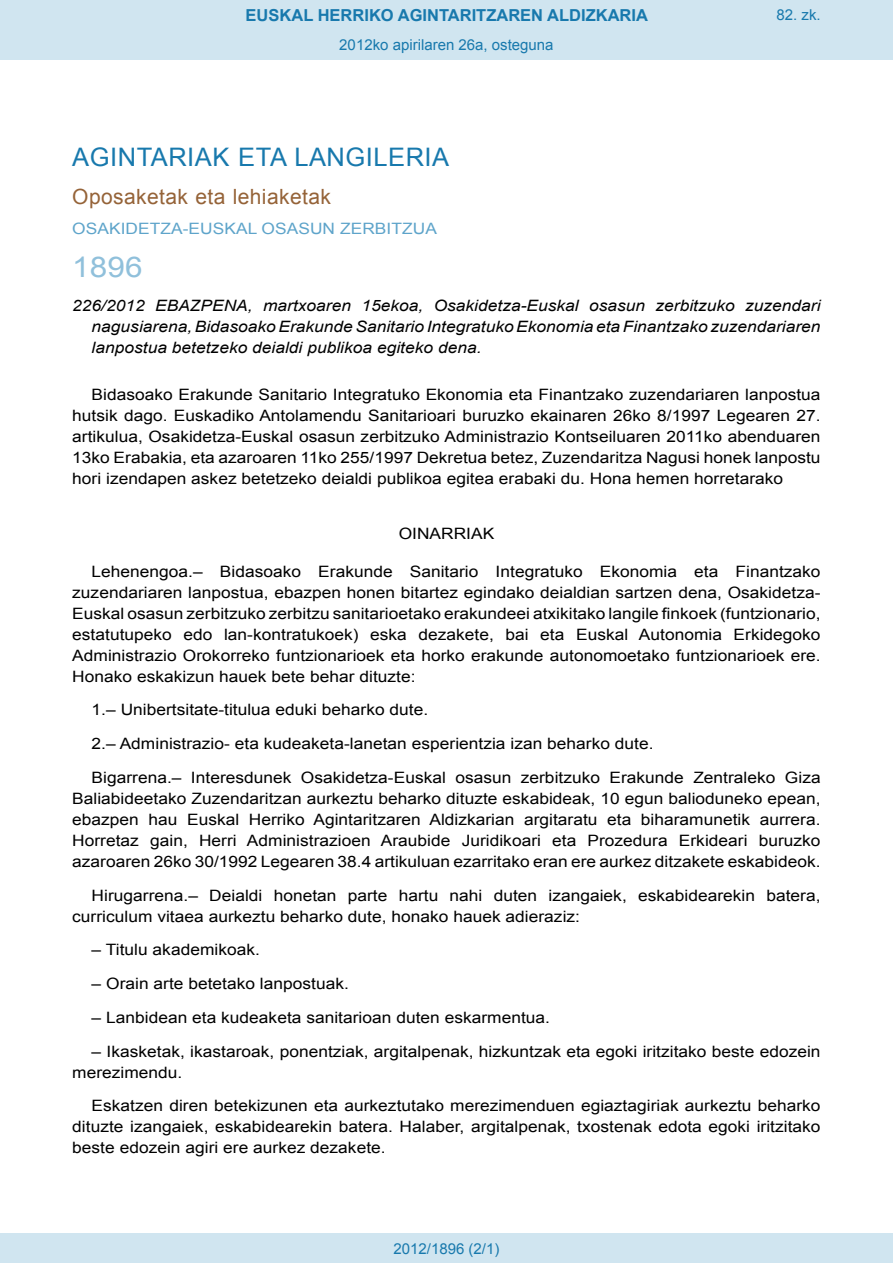
<style>
.page{position:relative;width:893px;height:1263px;background:#fff}
.page>*{position:absolute;margin:0;border:0;box-sizing:border-box;transform-origin:0 0}
.BOPVOrden{font:28.5px "Arial";color:#90c0db;scale:1.11 1}
.BOPVSeccion{font:25.5px "Arial";letter-spacing:.02em;color:#1879ad}
.BOPVSubseccion{font:21px "Arial";letter-spacing:.02em;color:#956338}
.t1{font:700 16.5px "Arial";color:#1879ad}
.BOPVDetalle{font:15.6px/21px "Arial";color:#000;text-align:justify;scale:1.11 1}
.BOPVTitulo{font:italic 15.6px/21px "Arial";color:#000;text-align:justify;scale:1.11 1}
.BOPVOrganismo{font:15.6px "Arial";letter-spacing:.005em;color:#5ea4ca;scale:1.11 1}
.BOPVClave{font:15.6px "Arial";color:#000;scale:1.11 1}
.Paginacion_Centro{font:15px "Arial";color:#1879ad}
</style>
<div class="page">
<div style="left:0;top:0;width:893px;height:60px;background:#d0e5f0"></div>
<div style="left:0;top:1233px;width:893px;height:30px;background:#d0e5f0"></div>
<p class="t1" style="left:246px;top:4px;width:404px">EUSKAL HERRIKO AGINTARITZAREN ALDIZKARIA</p>
<p class="Paginacion_Centro" style="left:339px;top:35px;width:216px">2012ko apirilaren 26a, osteguna</p>
<p class="Paginacion_Centro" style="left:776px;top:5px;width:46px">82. zk.</p>
<p class="BOPVSeccion" style="left:72px;top:141px;width:378px">AGINTARIAK ETA LANGILERIA</p>
<p class="BOPVSubseccion" style="left:72px;top:183px;width:260px">Oposaketak eta lehiaketak</p>
<p class="BOPVOrganismo" style="left:72px;top:219px;width:330px">OSAKIDETZA-EUSKAL OSASUN ZERBITZUA</p>
<p class="BOPVOrden" style="left:72px;top:249px;width:65px">1896</p>
<p class="BOPVTitulo" style="left:92px;top:295px;width:658px;text-indent:-19px">226/2012 EBAZPENA, martxoaren 15ekoa, Osakidetza-Euskal osasun zerbitzuko zuzendari nagusiarena, Bidasoako Erakunde Sanitario Integratuko Ekonomia eta Finantzako zuzendariaren lanpostua betetzeko deialdi publikoa egiteko dena.</p>
<p class="BOPVDetalle" style="left:72px;top:384px;width:676px;text-indent:19px">Bidasoako Erakunde Sanitario Integratuko Ekonomia eta Finantzako zuzendariaren lanpostua hutsik dago. Euskadiko Antolamendu Sanitarioari buruzko ekainaren 26ko 8/1997 Legearen 27. artikulua, Osakidetza-Euskal osasun zerbitzuko Administrazio Kontseiluaren 2011ko abenduaren 13ko Erabakia, eta azaroaren 11ko 255/1997 Dekretua betez, Zuzendaritza Nagusi honek lanpostu hori izendapen askez betetzeko deialdi publikoa egitea erabaki du. Hona hemen horretarako</p>
<p class="BOPVClave" style="left:399px;top:523px;width:88px">OINARRIAK</p>
<p class="BOPVDetalle" style="left:72px;top:561px;width:676px;text-indent:19px">Lehenengoa.– Bidasoako Erakunde Sanitario Integratuko Ekonomia eta Finantzako zuzendariaren lanpostua, ebazpen honen bitartez egindako deialdian sartzen dena, Osakidetza-Euskal osasun zerbitzuko zerbitzu sanitarioetako erakundeei atxikitako langile finkoek (funtzionario, estatutupeko edo lan-kontratukoek) eska dezakete, bai eta Euskal Autonomia Erkidegoko Administrazio Orokorreko funtzionarioek eta horko erakunde autonomoetako funtzionarioek ere.<br>Honako eskakizun hauek bete behar dituzte:</p>
<p class="BOPVDetalle" style="left:92px;top:699px;width:305px">1.– Unibertsitate-titulua eduki beharko dute.</p>
<p class="BOPVDetalle" style="left:92px;top:733px;width:508px">2.– Administrazio- eta kudeaketa-lanetan esperientzia izan beharko dute.</p>
<p class="BOPVDetalle" style="left:72px;top:767px;width:676px;text-indent:19px">Bigarrena.– Interesdunek Osakidetza-Euskal osasun zerbitzuko Erakunde Zentraleko Giza Baliabideetako Zuzendaritzan aurkeztu beharko dituzte eskabideak, 10 egun balioduneko epean, ebazpen hau Euskal Herriko Agintaritzaren Aldizkarian argitaratu eta biharamunetik aurrera.<br>Horretaz gain, Herri Administrazioen Araubide Juridikoari eta Prozedura Erkideari buruzko azaroaren 26ko 30/1992 Legearen 38.4 artikuluan ezarritako eran ere aurkez ditzakete eskabideok.</p>
<p class="BOPVDetalle" style="left:72px;top:885px;width:676px;text-indent:19px">Hirugarrena.– Deialdi honetan parte hartu nahi duten izangaiek, eskabidearekin batera, curriculum vitaea aurkeztu beharko dute, honako hauek adieraziz:</p>
<p class="BOPVDetalle" style="left:92px;top:939px;width:153px">– Titulu akademikoak.</p>
<p class="BOPVDetalle" style="left:92px;top:973px;width:233px">– Orain arte betetako lanpostuak.</p>
<p class="BOPVDetalle" style="left:92px;top:1007px;width:414px">– Lanbidean eta kudeaketa sanitarioan duten eskarmentua.</p>
<p class="BOPVDetalle" style="left:72px;top:1041px;width:676px;text-indent:19px">– Ikasketak, ikastaroak, ponentziak, argitalpenak, hizkuntzak eta egoki iritzitako beste edozein merezimendu.</p>
<p class="BOPVDetalle" style="left:72px;top:1095px;width:676px;text-indent:19px">Eskatzen diren betekizunen eta aurkeztutako merezimenduen egiaztagiriak aurkeztu beharko dituzte izangaiek, eskabidearekin batera. Halaber, argitalpenak, txostenak edota egoki iritzitako beste edozein agiri ere aurkez dezakete.</p>
<p class="Paginacion_Centro" style="left:393px;top:1238px;width:107px">2012/1896 (2/1)</p>
</div>
